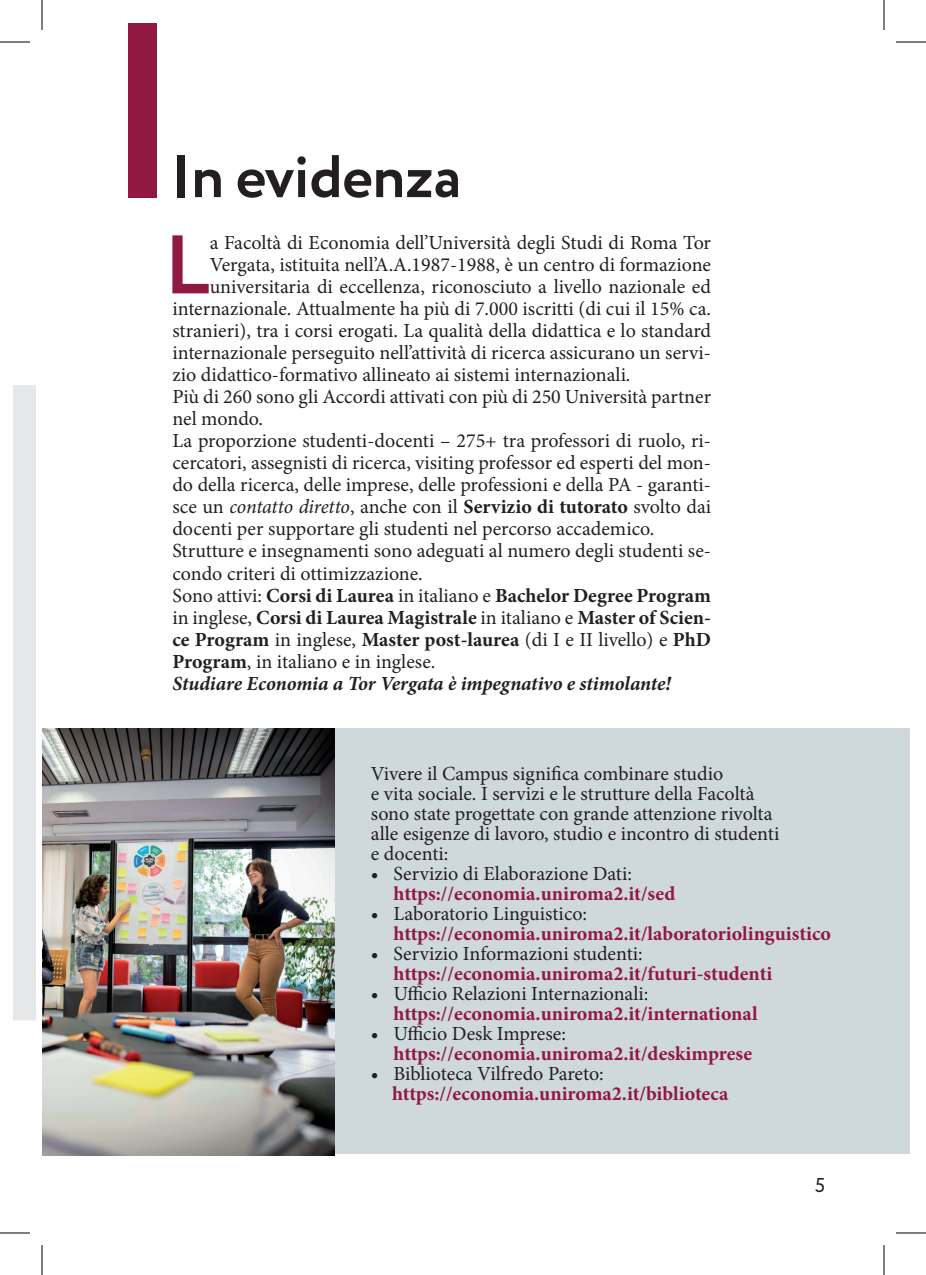
<style>
.page{position:relative;width:926px;height:1275px;background:#fff}
.page>*{position:absolute;margin:0;border:0;box-sizing:border-box;transform-origin:0 0}
.t1{font:700 82.8px "Circe";color:#911840}
.t2{font:700 60px "Circe";letter-spacing:-.01em;color:#231f20}
.t3{font:20px/22px "Minion Pro";color:#231f20}
.t4{font:700 20px "Minion Pro";color:#911840}
.t5{font:700 20px/22px "Minion Pro";color:#231f20;text-align:justify}
.t6{font:italic 700 20px "Minion Pro";letter-spacing:-.005em;color:#231f20}
.t7{font:20px "Circe";color:#231f20}
.s1{font-style:italic}
.s2{font-weight:700}
.s3{font-weight:400}
</style>
<div class="page">
<div style="left:14px;top:385px;width:22px;height:636px;background:#e6e7e9"></div>
<div style="left:128px;top:24px;width:29px;height:174px;background:#911840"></div>
<div style="left:174px;top:728px;width:735px;height:425px;background:#cfd8dd"></div>
<img style="left:42px;top:728px;width:293px;height:427px">
<hr style="left:0;top:42px;width:30px;height:1px;background:#000">
<hr style="left:896px;top:42px;width:30px;height:1px;background:#000">
<hr style="left:0;top:1232px;width:30px;height:1px;background:#000">
<hr style="left:896px;top:1232px;width:30px;height:1px;background:#000">
<hr style="left:42px;top:0;width:1px;height:30px;background:#000">
<hr style="left:42px;top:1245px;width:1px;height:30px;background:#000">
<hr style="left:884px;top:0;width:1px;height:30px;background:#000">
<hr style="left:884px;top:1245px;width:1px;height:30px;background:#000">
<p class="t2" style="left:171px;top:136px;width:292px">In evidenza</p>
<p class="t1" style="left:164px;top:210px;width:47px">L</p>
<p class="t3" style="left:210px;top:232px;width:503px">a Facoltà di Economia dell’Università degli Studi di Roma Tor</p>
<p class="t3" style="left:210px;top:254px;width:503px">Vergata, istituita nell’A.A.1987-1988, è un centro di formazione</p>
<p class="t3" style="left:210px;top:276px;width:503px">universitaria di eccellenza, riconosciuto a livello nazionale ed</p>
<p class="t3" style="left:172px;top:298px;width:540px">internazionale. Attualmente ha più di 7.000 iscritti (di cui il 15% ca.</p>
<p class="t3" style="left:172px;top:320px;width:540px">stranieri), tra i corsi erogati. La qualità della didattica e lo standard</p>
<p class="t3" style="left:172px;top:342px;width:540px">internazionale perseguito nell’attività di ricerca assicurano un servi-</p>
<p class="t3" style="left:172px;top:364px;width:460px">zio didattico-formativo allineato ai sistemi internazionali.</p>
<p class="t3" style="left:172px;top:386px;width:540px">Più di 260 sono gli Accordi attivati con più di 250 Università partner nel mondo.</p>
<p class="t3" style="left:172px;top:430px;width:540px;text-align:justify">La proporzione studenti-docenti – 275+ tra professori di ruolo, ri&shy;cercatori, assegnisti di ricerca, visiting professor ed esperti del mon&shy;do della ricerca, delle imprese, delle professioni e della PA - garanti&shy;sce un <span class="s1">contatto diretto</span>, anche con il <span class="s2">Servizio di tutorato</span> svolto dai docenti per supportare gli studenti nel percorso accademico.</p>
<p class="t3" style="left:172px;top:540px;width:540px">Strutture e insegnamenti sono adeguati al numero degli studenti se&shy;condo criteri di ottimizzazione.</p>
<p class="t5" style="left:172px;top:584px;width:540px"><span class="s3">Sono attivi:</span> Corsi di Laurea <span class="s3">in italiano e</span> Bachelor Degree Program <span class="s3">in inglese,</span> Corsi di Laurea Magistrale <span class="s3">in italiano e</span> Master of Scien&shy;ce Program <span class="s3">in inglese,</span> Master post-laurea <span class="s3">(di I e II livello) e</span> PhD Program<span class="s3">, in italiano e in inglese.</span></p>
<p class="t6" style="left:172px;top:669px;width:500px">Studiare Economia a Tor Vergata è impegnativo e stimolante!</p>
<p class="t3" style="left:371px;top:762px;width:354px">Vivere il Campus significa combinare studio</p>
<p class="t3" style="left:371px;top:782px;width:385px">e vita sociale. I servizi e le strutture della Facoltà</p>
<p class="t3" style="left:371px;top:802px;width:403px">sono state progettate con grande attenzione rivolta</p>
<p class="t3" style="left:371px;top:822px;width:410px">alle esigenze di lavoro, studio e incontro di studenti</p>
<p class="t3" style="left:371px;top:842px;width:79px">e docenti:</p>
<p class="t3" style="left:371px;top:862px;width:263px">• Servizio di Elaborazione Dati:</p>
<p class="t4" style="left:393px;top:879px;width:283px">https://economia.uniroma2.it/sed</p>
<p class="t3" style="left:371px;top:902px;width:218px">• Laboratorio Linguistico:</p>
<p class="t4" style="left:393px;top:919px;width:439px">https://economia.uniroma2.it/laboratoriolinguistico</p>
<p class="t3" style="left:371px;top:942px;width:273px">• Servizio Informazioni studenti:</p>
<p class="t4" style="left:393px;top:959px;width:380px">https://economia.uniroma2.it/futuri-studenti</p>
<p class="t3" style="left:371px;top:982px;width:279px">• Ufficio Relazioni Internazionali:</p>
<p class="t4" style="left:393px;top:999px;width:366px">https://economia.uniroma2.it/international</p>
<p class="t3" style="left:371px;top:1022px;width:197px">• Ufficio Desk Imprese:</p>
<p class="t4" style="left:393px;top:1039px;width:360px">https://economia.uniroma2.it/deskimprese</p>
<p class="t3" style="left:371px;top:1062px;width:234px">• Biblioteca Vilfredo Pareto:</p>
<p class="t4" style="left:392px;top:1079px;width:338px">https://economia.uniroma2.it/biblioteca</p>
<p class="t7" style="left:815px;top:1171px;width:12px">5</p>
</div>
